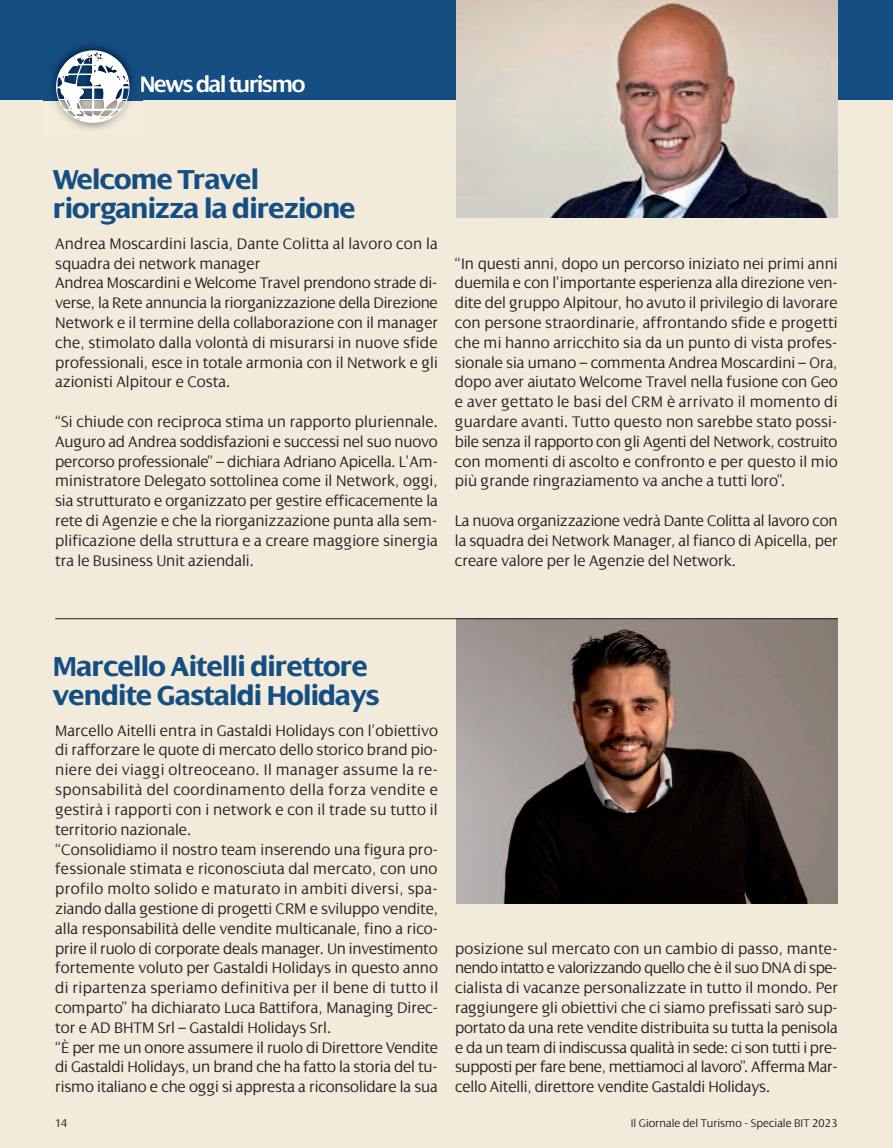
<style>
.page{position:relative;width:893px;height:1148px;background:#fff}
.page>*{position:absolute;margin:0;border:0;box-sizing:border-box;transform-origin:0 0}
.t1{font:700 29.55px/29.4px "Dialog";letter-spacing:-.025em;color:#144e82}
.t2{font:600 24px "Dialog";letter-spacing:-.05em;color:#fff}
.t3{font:300 16.5px/19.8px "Dialog";color:#231f20;text-align:justify}
.t4{font:300 12px "Dialog";color:#231f20}
</style>
<div class="page">
<div style="left:0;top:100px;width:893px;height:1048px;background:#f2eadb"></div>
<div style="left:0;top:0;width:893px;height:100px;background:#144e82"></div>
<img style="left:43px;top:44px;width:99px;height:85px">
<svg style="left:141px;top:76px;width:1px;height:16px"></svg>
<svg style="left:56px;top:50px;width:73px;height:73px;background:#aab6c1"></svg>
<img style="left:457px;top:0;width:380px;height:217px">
<img style="left:457px;top:619px;width:381px;height:284px">
<hr style="left:55px;top:618px;width:783px;height:1px;background:#231f20">
<p class="t2" style="left:140px;top:69px;width:167px">News dal turismo</p>
<p class="t1" style="left:53px;top:164px;width:304px">Welcome Travel riorganizza la direzione</p>
<p class="t3" style="left:55px;top:233px;width:384px;text-align:left">Andrea Moscardini lascia, Dante Colitta al lavoro con la squadra dei network manager<br>Andrea Moscardini e Welcome Travel prendono strade di&shy;verse, la Rete annuncia la riorganizzazione della Direzione Network e il termine della collaborazione con il manager che, stimolato dalla volontà di misurarsi in nuove sfide professionali, esce in totale armonia con il Network e gli azionisti Alpitour e Costa.</p>
<p class="t3" style="left:55px;top:411px;width:384px">“Si chiude con reciproca stima un rapporto pluriennale.<br>Auguro ad Andrea soddisfazioni e successi nel suo nuovo percorso professionale” – dichiara Adriano Apicella. L’Am&shy;ministratore Delegato sottolinea come il Network, oggi, sia strutturato e organizzato per gestire efficacemente la rete di Agenzie e che la riorganizzazione punta alla sem&shy;plificazione della struttura e a creare maggiore sinergia tra le Business Unit aziendali.</p>
<p class="t3" style="left:455px;top:253px;width:384px">“In questi anni, dopo un percorso iniziato nei primi anni duemila e con l’importante esperienza alla direzione ven&shy;dite del gruppo Alpitour, ho avuto il privilegio di lavorare con persone straordinarie, affrontando sfide e progetti che mi hanno arricchito sia da un punto di vista profes&shy;sionale sia umano – commenta Andrea Moscardini – Ora, dopo aver aiutato Welcome Travel nella fusione con Geo e aver gettato le basi del CRM è arrivato il momento di guardare avanti. Tutto questo non sarebbe stato possi&shy;bile senza il rapporto con gli Agenti del Network, costruito con momenti di ascolto e confronto e per questo il mio più grande ringraziamento va anche a tutti loro”.</p>
<p class="t3" style="left:455px;top:510px;width:384px">La nuova organizzazione vedrà Dante Colitta al lavoro con la squadra dei Network Manager, al fianco di Apicella, per creare valore per le Agenzie del Network.</p>
<p class="t1" style="left:53px;top:651px;width:328px">Marcello Aitelli direttore vendite Gastaldi Holidays</p>
<p class="t3" style="left:55px;top:720px;width:385px;text-align:left">Marcello Aitelli entra in Gastaldi Holidays con l’obiettivo di rafforzare le quote di mercato dello storico brand pio&shy;niere dei viaggi oltreoceano. Il manager assume la re&shy;sponsabilità del coordinamento della forza vendite e gestirà i rapporti con i network e con il trade su tutto il territorio nazionale.<br>“Consolidiamo il nostro team inserendo una figura pro&shy;fessionale stimata e riconosciuta dal mercato, con uno profilo molto solido e maturato in ambiti diversi, spa&shy;ziando dalla gestione di progetti CRM e sviluppo vendite, alla responsabilità delle vendite multicanale, fino a rico&shy;prire il ruolo di corporate deals manager. Un investimento fortemente voluto per Gastaldi Holidays in questo anno di ripartenza speriamo definitiva per il bene di tutto il comparto” ha dichiarato Luca Battifora, Managing Direc&shy;tor e AD BHTM Srl – Gastaldi Holidays Srl.<br>“È per me un onore assumere il ruolo di Direttore Vendite di Gastaldi Holidays, un brand che ha fatto la storia del tu&shy;rismo italiano e che oggi si appresta a riconsolidare la sua</p>
<p class="t3" style="left:455px;top:938px;width:384px">posizione sul mercato con un cambio di passo, mante&shy;nendo intatto e valorizzando quello che è il suo DNA di spe&shy;cialista di vacanze personalizzate in tutto il mondo. Per raggiungere gli obiettivi che ci siamo prefissati sarò sup&shy;portato da una rete vendite distribuita su tutta la penisola e da un team di indiscussa qualità in sede: ci son tutti i pre&shy;supposti per fare bene, mettiamoci al lavoro”. Afferma Mar&shy;cello Aitelli, direttore vendite Gastaldi Holidays.</p>
<p class="t4" style="left:55px;top:1115px;width:14px">14</p>
<p class="t4" style="left:631px;top:1115px;width:208px">Il Giornale del Turismo - Speciale BIT 2023</p>
</div>
